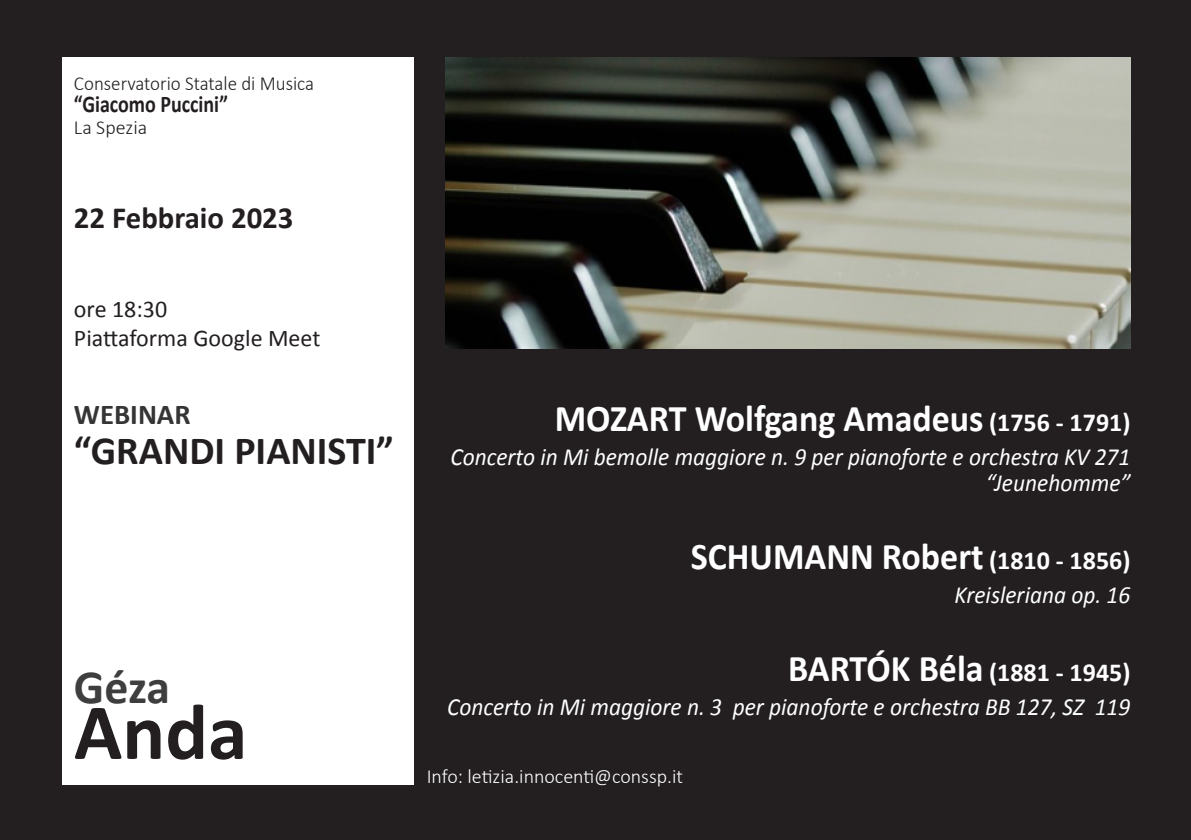
<style>
.page{position:relative;width:1191px;height:840px;background:#fff}
.page>*{position:absolute;margin:0;border:0;box-sizing:border-box;transform-origin:0 0}
.t1{font:700 79.8px "Calibri";color:#231f20}
.t2{font:700 47.8px "Calibri";color:#3e3e3f}
.t3{font:700 40px "Calibri";color:#231f20}
.t4{font:700 37.8px "Calibri";color:#fff;scale:.95 1}
.t5{font:700 30.8px "Calibri";color:#231f20}
.t6{font:700 28.8px "Calibri";color:#363536}
.t7{font:700 26px "Calibri";color:#fff}
.t8{font:italic 24.8px "Calibri";color:#fff;scale:.95 1}
.t9{font:24px "Calibri";color:#231f20}
.t10{font:700 24px "Calibri";color:#231f20;scale:.83 1}
.t11{font:300 20px "Calibri";color:#fff}
.t12{font:300 20px "Calibri";color:#231f20;scale:.95 1}
.t13{font:300 20px "Calibri";color:#231f20}
.s1{font-size:26px}
.s2{font-size:37.8px}
</style>
<div class="page">
<div style="left:0;top:0;width:1191px;height:839px;background:#231f20"></div>
<img style="left:445px;top:57px;width:685px;height:291px">
<div style="left:63px;top:57px;width:351px;height:727px;background:#fff"></div>
<p class="t12" style="left:74px;top:71px;width:254px">Conservatorio Statale di Musica</p>
<p class="t10" style="left:74px;top:89px;width:187px">“Giacomo Puccini”</p>
<p class="t13" style="left:74px;top:115px;width:75px">La Spezia</p>
<p class="t5" style="left:74px;top:198px;width:221px">22 Febbraio 2023</p>
<p class="t9" style="left:74px;top:294px;width:95px">ore 18:30</p>
<p class="t9" style="left:74px;top:322px;width:248px">Piattaforma Google Meet</p>
<p class="t6" style="left:74px;top:396px;width:118px">WEBINAR</p>
<p class="t3" style="left:74px;top:425px;width:321px">“GRANDI PIANISTI”</p>
<p class="t2" style="left:74px;top:655px;width:98px">Géza</p>
<p class="t1" style="left:74px;top:680px;width:175px">Anda</p>
<p class="t4" style="left:555px;top:394px;width:607px">MOZART Wolfgang Amadeus <span class="s1">(1756 - 1791)</span></p>
<p class="t8" style="left:450px;top:439px;width:717px">Concerto in Mi bemolle maggiore n. 9 per pianoforte e orchestra KV 271</p>
<p class="t8" style="left:985px;top:465px;width:154px">“Jeunehomme”</p>
<p class="t4" style="left:690px;top:532px;width:464px">SCHUMANN Robert <span class="s1">(1810 - 1856)</span></p>
<p class="t8" style="left:954px;top:577px;width:187px">Kreisleriana op. 16</p>
<p class="t7" style="left:788px;top:655px;width:344px"><span class="s2">BARTÓK Béla</span> (1881 - 1945)</p>
<p class="t8" style="left:447px;top:689px;width:720px">Concerto in Mi maggiore n. 3 per pianoforte e orchestra BB 127, SZ 119</p>
<p class="t11" style="left:427px;top:764px;width:258px">Info: letizia.innocenti@conssp.it</p>
</div>
